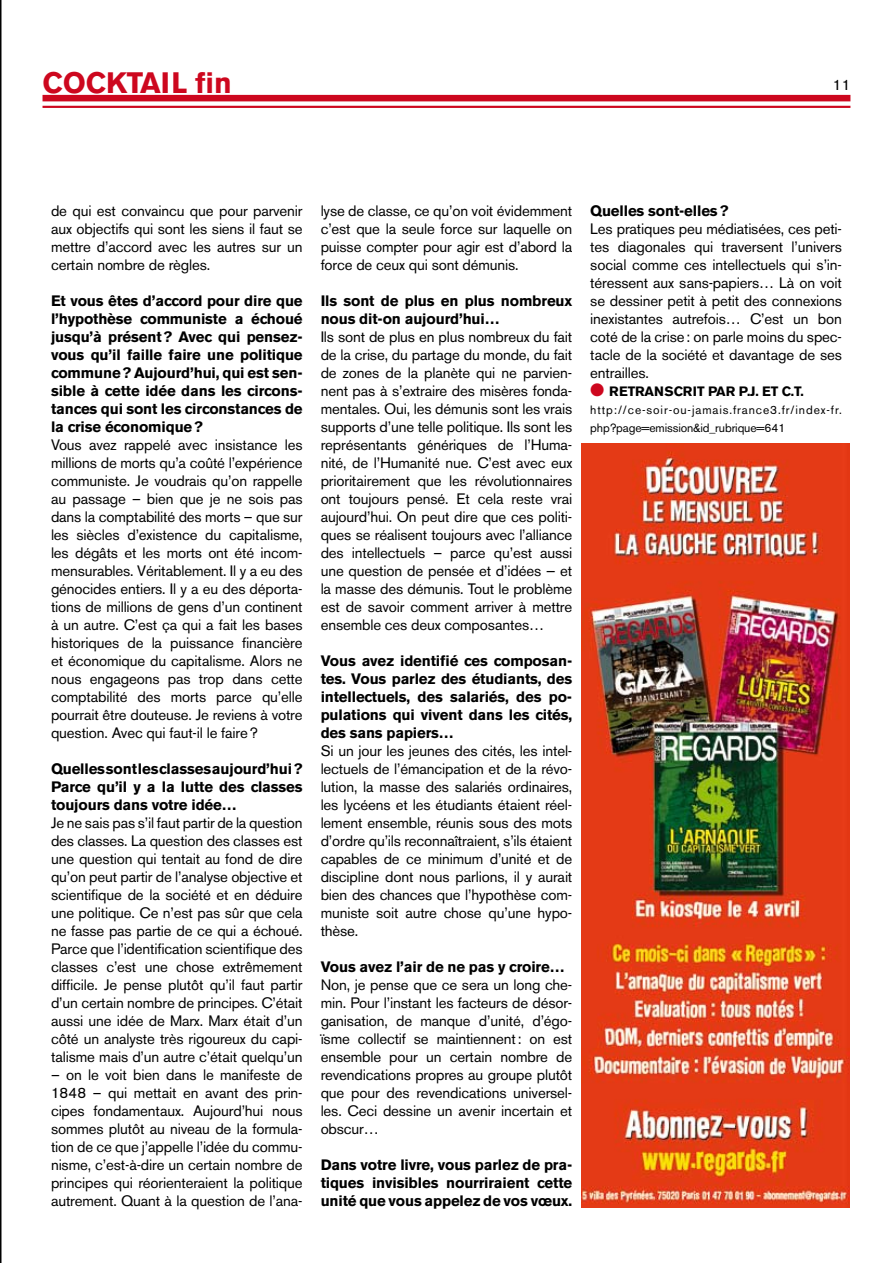
<style>
.page{position:relative;width:893px;height:1263px;background:#fff}
.page>*{position:absolute;margin:0;border:0;box-sizing:border-box;transform-origin:0 0}
.t1{font:700 29.25px "Akzidenz Grotesk BE";color:#cd071e}
.t2{font:15px/18px "Akzidenz Grotesk BE";letter-spacing:-.01em;color:#000;text-align:justify}
.t3{font:700 15px/18px "Akzidenz Grotesk BE";letter-spacing:-.01em;color:#000;text-align:justify}
.t4{font:700 13.5px "Akzidenz Grotesk BE";color:#000}
.t5{font:12px/18px "Akzidenz Grotesk BE";letter-spacing:.075em;color:#000}
.s1{color:#cd071e}
</style>
<div class="page">
<hr style="left:0;top:0;width:2px;height:1263px;background:#000">
<div style="left:43px;top:95px;width:807px;height:6px;background:#cd071e"></div>
<hr style="left:43px;top:106px;width:807px;height:2px;background:#cd071e">
<img style="left:581px;top:443px;width:268px;height:764px">
<h1 class="t1" style="left:43px;top:66px;width:191px">COCKTAIL fin</h1>
<p class="t2" style="left:833px;top:76px;width:19px">11</p>
<p class="t2" style="left:51px;top:202px;width:253px">de qui est convaincu que pour parvenir aux objectifs qui sont les siens il faut se mettre d’accord avec les autres sur un certain nombre de règles.</p>
<p class="t3" style="left:51px;top:292px;width:253px">Et vous êtes d’accord pour dire que l’hypothèse communiste a échoué jusqu’à présent? Avec qui pensez&shy;vous qu’il faille faire une politique commune? Aujourd’hui, qui est sen&shy;sible à cette idée dans les circons&shy;tances qui sont les circonstances de la crise économique?</p>
<p class="t2" style="left:51px;top:436px;width:253px">Vous avez rappelé avec insistance les millions de morts qu’a coûté l’expérience communiste. Je voudrais qu’on rappelle au passage – bien que je ne sois pas dans la comptabilité des morts – que sur les siècles d’existence du capitalisme, les dégâts et les morts ont été incom&shy;mensurables. Véritablement. Il y a eu des génocides entiers. Il y a eu des déporta&shy;tions de millions de gens d’un continent à un autre. C’est ça qui a fait les bases historiques de la puissance financière et économique du capitalisme. Alors ne nous engageons pas trop dans cette comptabilité des morts parce qu’elle pourrait être douteuse. Je reviens à votre question. Avec qui faut-il le faire?</p>
<p class="t3" style="left:51px;top:760px;width:253px">Quelles sont les classes aujourd’hui?<br>Parce qu’il y a la lutte des classes toujours dans votre idée…</p>
<p class="t2" style="left:51px;top:814px;width:253px">Je ne sais pas s’il faut partir de la question des classes. La question des classes est une question qui tentait au fond de dire qu’on peut partir de l’analyse objective et scientifique de la société et en déduire une politique. Ce n’est pas sûr que cela ne fasse pas partie de ce qui a échoué.<br>Parce que l’identification scientifique des classes c’est une chose extrêmement difficile. Je pense plutôt qu’il faut partir d’un certain nombre de principes. C’était aussi une idée de Marx. Marx était d’un côté un analyste très rigoureux du capi&shy;talisme mais d’un autre c’était quelqu’un</p>
<p class="t2" style="left:51px;top:1066px;width:253px">– on le voit bien dans le manifeste de 1848 – qui mettait en avant des prin&shy;cipes fondamentaux. Aujourd’hui nous sommes plutôt au niveau de la formula&shy;tion de ce que j’appelle l’idée du commu&shy;nisme, c’est-à-dire un certain nombre de principes qui réorienteraient la politique autrement. Quant à la question de l’ana-</p>
<p class="t2" style="left:321px;top:202px;width:253px">lyse de classe, ce qu’on voit évidemment c’est que la seule force sur laquelle on puisse compter pour agir est d’abord la force de ceux qui sont démunis.</p>
<p class="t3" style="left:321px;top:292px;width:253px">Ils sont de plus en plus nombreux nous dit-on aujourd’hui…</p>
<p class="t2" style="left:321px;top:328px;width:253px">Ils sont de plus en plus nombreux du fait de la crise, du partage du monde, du fait de zones de la planète qui ne parvien&shy;nent pas à s’extraire des misères fonda&shy;mentales. Oui, les démunis sont les vrais supports d’une telle politique. Ils sont les représentants génériques de l’Huma&shy;nité, de l’Humanité nue. C’est avec eux prioritairement que les révolutionnaires ont toujours pensé. Et cela reste vrai aujourd’hui. On peut dire que ces politi&shy;ques se réalisent toujours avec l’alliance des intellectuels – parce qu’est aussi une question de pensée et d’idées — et la masse des démunis. Tout le problème est de savoir comment arriver à mettre ensemble ces deux composantes…</p>
<p class="t3" style="left:321px;top:652px;width:253px">Vous avez identifié ces composan&shy;tes. Vous parlez des étudiants, des intellectuels, des salariés, des po&shy;pulations qui vivent dans les cités, des sans papiers…</p>
<p class="t2" style="left:321px;top:742px;width:253px">Si un jour les jeunes des cités, les intel&shy;lectuels de l’émancipation et de la révo&shy;lution, la masse des salariés ordinaires, les lycéens et les étudiants étaient réel&shy;lement ensemble, réunis sous des mots d’ordre qu’ils reconnaîtraient, s’ils étaient capables de ce minimum d’unité et de discipline dont nous parlions, il y aurait bien des chances que l’hypothèse com&shy;muniste soit autre chose qu’une hypo&shy;thèse.</p>
<p class="t3" style="left:321px;top:958px;width:245px">Vous avez l’air de ne pas y croire…</p>
<p class="t2" style="left:321px;top:976px;width:253px">Non, je pense que ce sera un long che&shy;min. Pour l’instant les facteurs de désor&shy;ganisation, de manque d’unité, d’égo&shy;ïsme collectif se maintiennent: on est ensemble pour un certain nombre de revendications propres au groupe plutôt que pour des revendications universel&shy;les. Ceci dessine un avenir incertain et obscur…</p>
<p class="t3" style="left:321px;top:1156px;width:253px">Dans votre livre, vous parlez de pra&shy;tiques invisibles nourriraient cette unité que vous appelez de vos vœux.</p>
<p class="t3" style="left:590px;top:202px;width:140px">Quelles sont-elles?</p>
<p class="t2" style="left:590px;top:220px;width:253px">Les pratiques peu médiatisées, ces peti&shy;tes diagonales qui traversent l’univers social comme ces intellectuels qui s’in&shy;téressent aux sans-papiers… Là on voit se dessiner petit à petit des connexions inexistantes autrefois… C’est un bon coté de la crise: on parle moins du spec&shy;tacle de la société et davantage de ses entrailles.</p>
<p class="t4" style="left:590px;top:383px;width:29px"><span class="s1">●</span> retranscrit</p>
<p class="t4" style="left:708px;top:383px;width:10px">par</p>
<p class="t4" style="left:739px;top:383px;width:67px">P.J. et C.T.</p>
<p class="t5" style="left:590px;top:401px;width:253px">http://ce-soir-ou-jamais.france3.fr/index-fr. php?page=emission&amp;id_rubrique=641</p>
</div>
